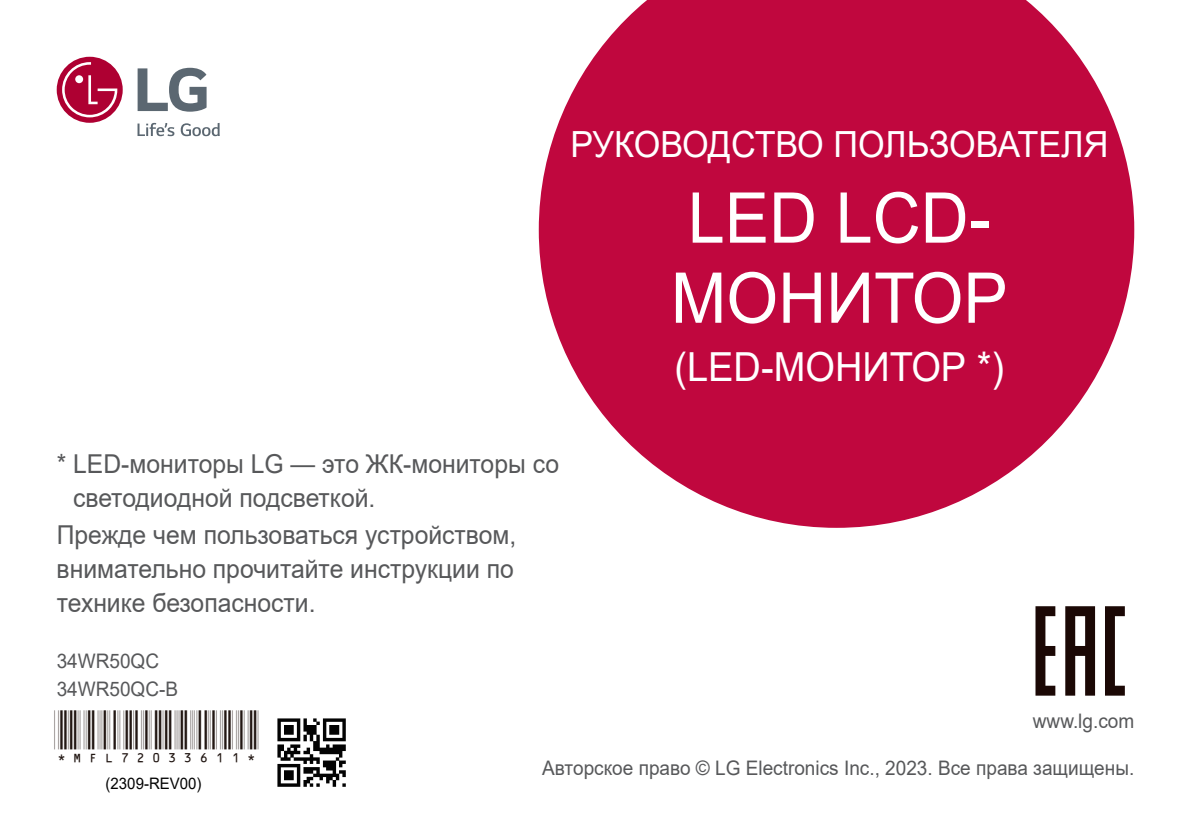
<style>
.page{position:relative;width:1191px;height:840px;background:#fff}
.page>*{position:absolute;margin:0;border:0;box-sizing:border-box;transform-origin:0 0}
.t1{font:70px/80px "Arial";color:#fff;scale:.95 1}
.t2{font:52px "C39 Hr P24 Dh Tt";color:#221713;scale:.95 1}
.t3{font:40px "Arial";color:#fff;scale:.95 1}
.t4{font:36px "Arial";letter-spacing:-.01em;color:#fff;scale:.95 1}
.t5{font:26px/34px "Arial";color:#57585a;scale:.95 1}
.t6{font:20px "Arial";color:#57585a;scale:.95 1}
.t7{font:15.8px "Arial";color:#030303;scale:.95 1}
</style>
<div class="page">
<svg style="left:539px;top:0;width:595px;height:527px;fill:#c0073e"></svg>
<div style="left:57px;top:57px;width:66px;height:66px;background:#ae0032;border-radius:50%"></div>
<svg style="left:62px;top:62px;width:55px;height:55px"></svg>
<svg style="left:137px;top:123px;width:37px;height:13px"></svg>
<svg style="left:181px;top:123px;width:39px;height:13px"></svg>
<svg style="left:138px;top:68px;width:69px;height:44px"></svg>
<svg style="left:1035px;top:606px;width:20px;height:89px"></svg>
<svg style="left:1065px;top:606px;width:30px;height:89px"></svg>
<svg style="left:1105px;top:606px;width:19px;height:89px"></svg>
<img style="left:277px;top:718px;width:69px;height:69px">
<h3 class="t4" style="left:570px;top:119px;width:568px">РУКОВОДСТВО ПОЛЬЗОВАТЕЛЯ</h3>
<h1 class="t1" style="left:671px;top:177px;width:356px">LED LCD-<br>МОНИТОР</h1>
<h3 class="t3" style="left:674px;top:339px;width:348px">(LED-МОНИТОР *)</h3>
<p class="t5" style="left:73px;top:446px;width:513px;text-indent:-16px">* LED-мониторы LG — это ЖК-мониторы со светодиодной подсветкой.</p>
<p class="t5" style="left:57px;top:517px;width:485px;text-align:justify">Прежде чем пользоваться устройством, внимательно прочитайте инструкции по технике безопасности.</p>
<p class="t6" style="left:57px;top:646px;width:109px">34WR50QC</p>
<p class="t6" style="left:57px;top:674px;width:129px">34WR50QC-B</p>
<h2 class="t2" style="left:54px;top:710px;width:218px">*MFL72033611*</h2>
<p class="t7" style="left:106px;top:772px;width:102px">(2309-REV00)</p>
<p class="t6" style="left:1033px;top:706px;width:108px">www.lg.com</p>
<p class="t6" style="left:542px;top:754px;width:624px">Авторское право © LG Electronics Inc., 2023. Все права защищены.</p>
</div>
